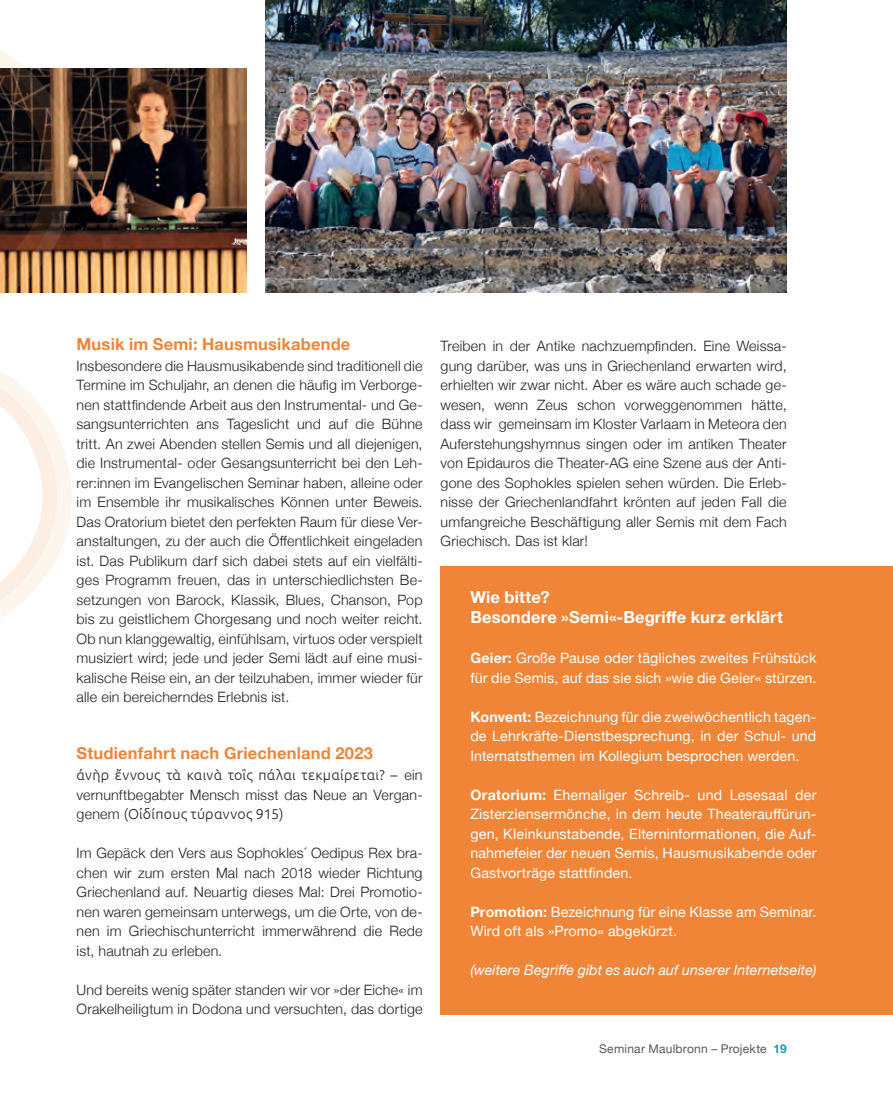
<style>
.page{position:relative;width:893px;height:1106px;background:#fff}
.page>*{position:absolute;margin:0;border:0;box-sizing:border-box;transform-origin:0 0}
.JB_Seminarstiftung_Fließ{font:700 16.5px "Helvetica Neue";letter-spacing:.01em;color:#f18537}
.JB_Seminarstiftung_Fließ-2{font:700 16.5px "Helvetica Neue";letter-spacing:.01em;color:#fff}
.JB_Seminarstiftung_Fließ-3{font:300 14.25px/19.5px "Helvetica Neue";letter-spacing:.015em;color:#231f20;text-align:justify}
.JB_Seminarstiftung_Fließ-4{font:14.25px/19.5px "Helvetica Neue";letter-spacing:.01em;color:#fff}
.JB_Seminarstiftung_Fließ-5{font:300 14.25px/19.5px "Ubuntu";letter-spacing:.02em;color:#231f20;text-align:justify}
.JB_Seminarstiftung_Fließ-6{font:italic 14.25px "Helvetica Neue";letter-spacing:.005em;color:#fff}
.EvSST_Jb_Fließtext{font:12px "Helvetica Neue";letter-spacing:.02em;color:#57585a}
.s1{font-family:"Helvetica Neue"}
.s2{font-weight:700}
.s3{font-weight:700;color:#2098ae}
</style>
<div class="page">
<img style="left:288px;top:0;width:499px;height:292px">
<div style="left:441px;top:566px;width:452px;height:448px;background:#f18537"></div>
<img style="left:265px;top:0;width:23px;height:293px">
<svg style="left:0;top:50px;width:247px;height:568px"></svg>
<p class="JB_Seminarstiftung_Fließ" style="left:77px;top:331px;width:275px">Musik im Semi: Hausmusikabende</p>
<p class="JB_Seminarstiftung_Fließ-3" style="left:77px;top:355px;width:348px">Insbesondere die Hausmusikabende sind traditionell die Termine im Schuljahr, an denen die häufig im Verborge&shy;nen stattfindende Arbeit aus den Instrumental- und Ge&shy;sangsunterrichten ans Tageslicht und auf die Bühne tritt. An zwei Abenden stellen Semis und all diejenigen, die Instrumental- oder Gesangsunterricht bei den Leh&shy;rer:innen im Evangelischen Seminar haben, alleine oder im Ensemble ihr musikalisches Können unter Beweis.<br>Das Oratorium bietet den perfekten Raum für diese Ver&shy;anstaltungen, zu der auch die Öffentlichkeit eingeladen ist. Das Publikum darf sich dabei stets auf ein vielfälti&shy;ges Programm freuen, das in unterschiedlichsten Be&shy;setzungen von Barock, Klassik, Blues, Chanson, Pop bis zu geistlichem Chorgesang und noch weiter reicht.<br>Ob nun klanggewaltig, einfühlsam, virtuos oder verspielt musiziert wird; jede und jeder Semi lädt auf eine musi&shy;kalische Reise ein, an der teilzuhaben, immer wieder für alle ein bereicherndes Erlebnis ist.</p>
<p class="JB_Seminarstiftung_Fließ" style="left:77px;top:740px;width:298px">Studienfahrt nach Griechenland 2023</p>
<p class="JB_Seminarstiftung_Fließ-5" style="left:77px;top:765px;width:348px">ἀνὴρ ἔννους τὰ καινὰ τοῖς πάλαι τεκμαίρεται? <span class="s1">– ein vernunftbegabter Mensch misst das Neue an Vergan&shy;genem</span> (Οἰδίπους τύραννος 915)</p>
<p class="JB_Seminarstiftung_Fließ-3" style="left:77px;top:842px;width:348px">Im Gepäck den Vers aus Sophokles´ Oedipus Rex bra&shy;chen wir zum ersten Mal nach 2018 wieder Richtung Griechenland auf. Neuartig dieses Mal: Drei Promotio&shy;nen waren gemeinsam unterwegs, um die Orte, von de&shy;nen im Griechischunterricht immerwährend die Rede ist, hautnah zu erleben.</p>
<p class="JB_Seminarstiftung_Fließ-3" style="left:77px;top:979px;width:348px">Und bereits wenig später standen wir vor »der Eiche« im<br>Orakelheiligtum in Dodona und versuchten, das dortige</p>
<p class="JB_Seminarstiftung_Fließ-3" style="left:441px;top:335px;width:348px">Treiben in der Antike nachzuempfinden. Eine Weissa&shy;gung darüber, was uns in Griechenland erwarten wird, erhielten wir zwar nicht. Aber es wäre auch schade ge&shy;wesen, wenn Zeus schon vorweggenommen hätte, dass wir gemeinsam im Kloster Varlaam in Meteora den Auferstehungshymnus singen oder im antiken Theater von Epidauros die Theater-AG eine Szene aus der Anti&shy;gone des Sophokles spielen sehen würden. Die Erleb&shy;nisse der Griechenlandfahrt krönten auf jeden Fall die umfangreiche Beschäftigung aller Semis mit dem Fach Griechisch. Das ist klar!</p>
<p class="JB_Seminarstiftung_Fließ-2" style="left:470px;top:584px;width:81px">Wie bitte?</p>
<p class="JB_Seminarstiftung_Fließ-2" style="left:470px;top:604px;width:314px">Besondere »Semi«-Begriffe kurz erklärt</p>
<p class="JB_Seminarstiftung_Fließ-4" style="left:470px;top:649px;width:348px"><span class="s2">Geier:</span> Große Pause oder tägliches zweites Frühstück für die Semis, auf das sie sich »wie die Geier« stürzen.</p>
<p class="JB_Seminarstiftung_Fließ-4" style="left:470px;top:707px;width:348px;text-align:justify"><span class="s2">Konvent:</span> Bezeichnung für die zweiwöchentlich tagen&shy;de Lehrkräfte-Dienstbesprechung, in der Schul- und Internatsthemen im Kollegium besprochen werden.</p>
<p class="JB_Seminarstiftung_Fließ-4" style="left:470px;top:785px;width:348px;text-align:justify"><span class="s2">Oratorium:</span> Ehemaliger Schreib- und Lesesaal der Zisterziensermönche, in dem heute Theaterauffürun&shy;gen, Kleinkunstabende, Elterninformationen, die Auf&shy;nahmefeier der neuen Semis, Hausmusikabende oder Gastvorträge stattfinden.</p>
<p class="JB_Seminarstiftung_Fließ-4" style="left:470px;top:902px;width:348px"><span class="s2">Promotion:</span> Bezeichnung für eine Klasse am Seminar.<br>Wird oft als »Promo« abgekürzt.</p>
<p class="JB_Seminarstiftung_Fließ-6" style="left:470px;top:960px;width:348px">(weitere Begriffe gibt es auch auf unserer Internetseite)</p>
<p class="EvSST_Jb_Fließtext" style="left:599px;top:1040px;width:189px">Seminar Maulbronn – Projekte <span class="s3">19</span></p>
</div>
